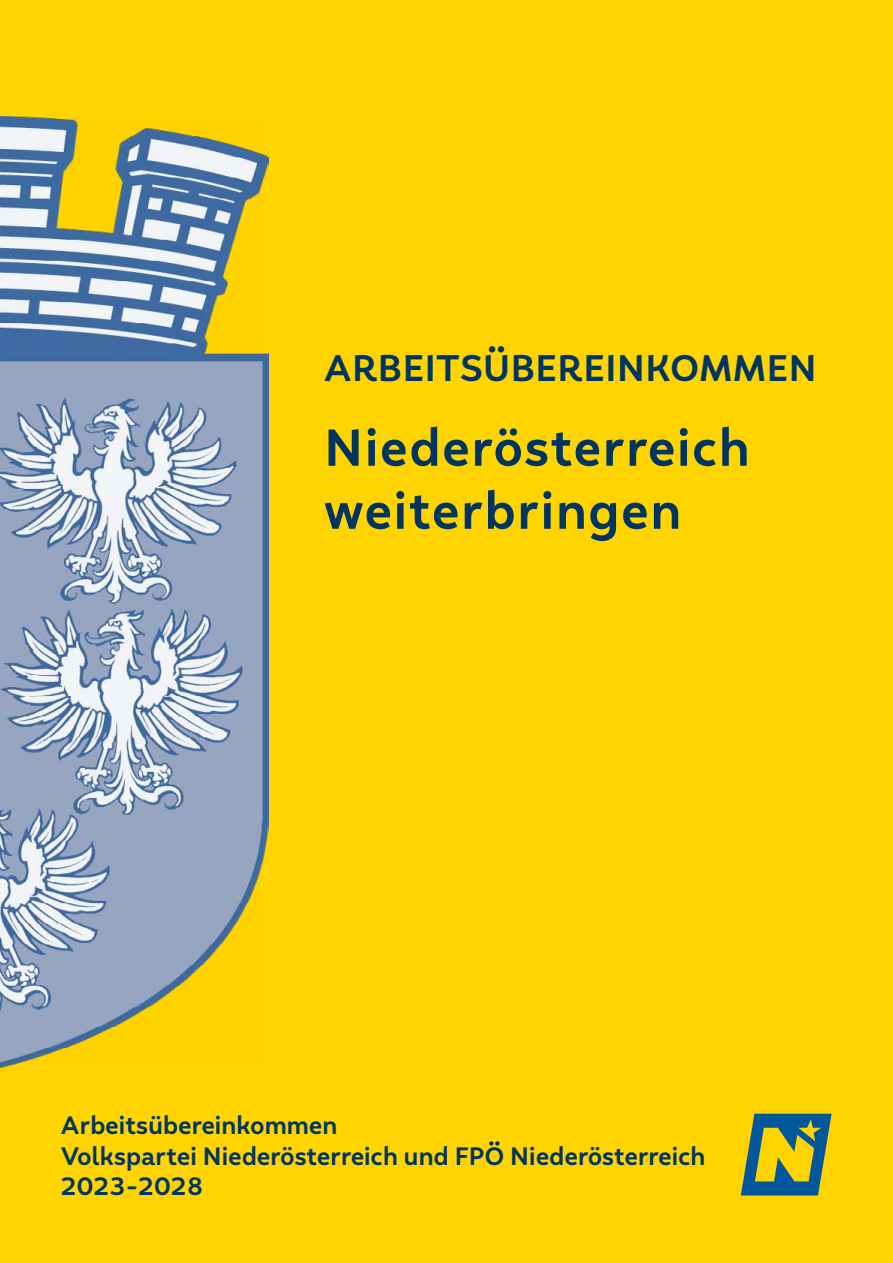
<style>
.page{position:relative;width:893px;height:1263px;background:#ffd400}
.page>*{position:absolute;margin:0;border:0;box-sizing:border-box;transform-origin:0 0}
.t1{font:700 52.5px/63px "Faible";letter-spacing:.04em;color:#003560}
.t2{font:700 37.5px "Faible";letter-spacing:.02em;color:#003560}
.t3{font:700 25.5px/30.6px "Faible";letter-spacing:.01em;color:#003560}
</style>
<div class="page">
<svg style="left:741px;top:1114px;width:91px;height:81px"></svg>
<img style="left:0;top:117px;width:269px;height:952px">
<h2 class="t2" style="left:324px;top:343px;width:494px">ARBEITSÜBEREINKOMMEN</h2>
<h1 class="t1" style="left:324px;top:417px;width:427px">Niederösterreich weiterbringen</h1>
<p class="t3" style="left:61px;top:1110px;width:646px">Arbeitsübereinkommen<br>Volkspartei Niederösterreich und FPÖ Niederösterreich<br>2023-2028</p>
</div>
